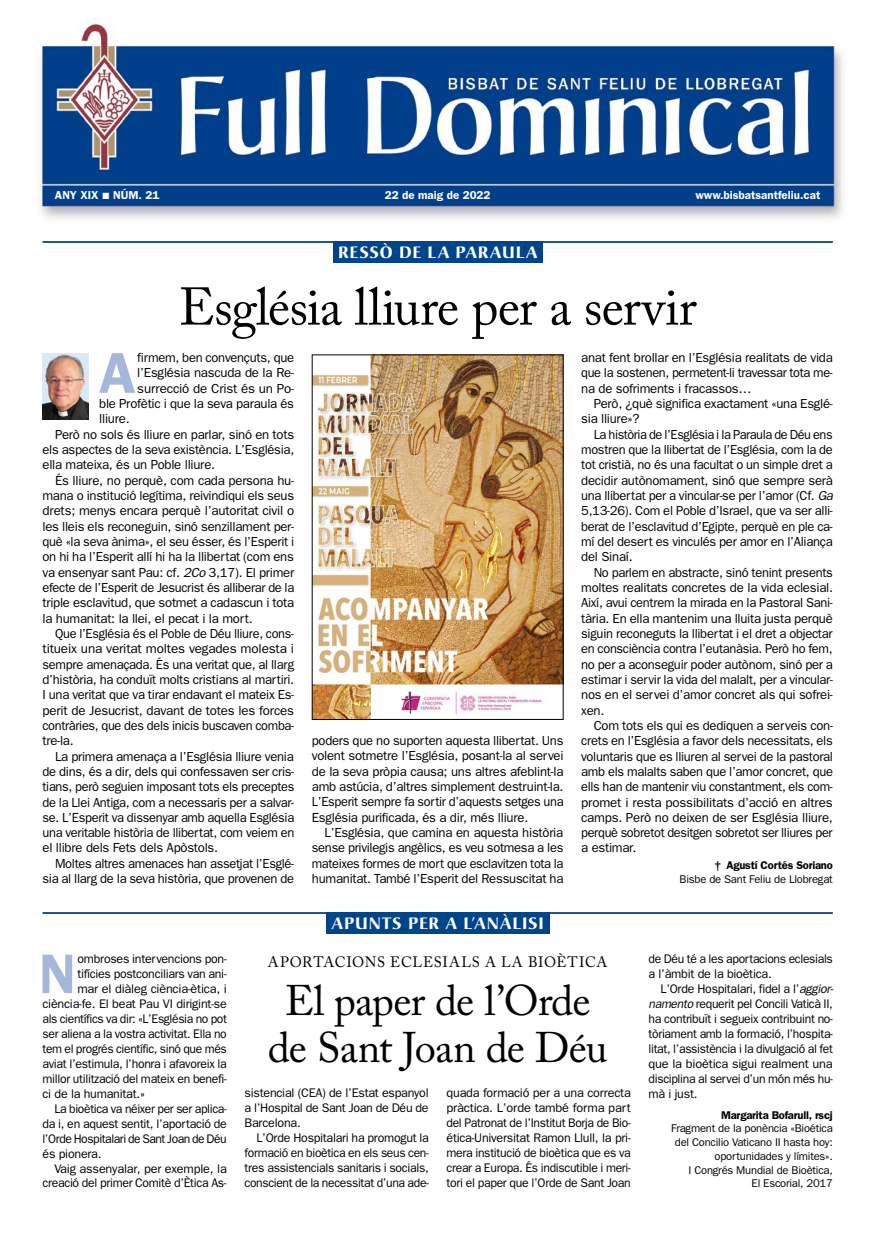
<style>
.page{position:relative;width:886px;height:1241px;background:#fff}
.page>*{position:absolute;margin:0;border:0;box-sizing:border-box;transform-origin:0 0}
.t1{font:600 57.75px "Franklin Gothic";color:#a5b8db}
.t2{font:600 56px "Franklin Gothic";color:#a5b8db}
.t3{font:52.5px "Adobe Caslon Pro";letter-spacing:-.015em;color:#000}
.t4{font:42.5px/47.5px "Adobe Caslon Pro";letter-spacing:-.02em;color:#000;text-align:center}
.t5{font:700 16.25px "Christiana";letter-spacing:.05em;color:#fff}
.t6{font:15px "Adobe Caslon Pro";letter-spacing:.045em;color:#000}
.t7{font:13.12px/15.2px "Franklin Gothic";letter-spacing:-.02em;color:#000;text-align:justify}
.t8{font:12.5px/15px "Franklin Gothic";letter-spacing:-.025em;color:#000;text-align:justify}
.t9{font:600 11.5px "Franklin Gothic";color:#fff}
.t10{font:11.25px/13.8px "Franklin Gothic";letter-spacing:-.02em;color:#000;text-align:right}
.t11{font:600 11.25px "Franklin Gothic";letter-spacing:-.02em;color:#000}
.s1{font-family:"European Pi Three";font-weight:400;font-size:9px}
.s2{font-style:italic}
</style>
<div class="page">
<img style="left:36px;top:21px;width:807px;height:198px">
<div style="left:333px;top:241px;width:209px;height:21px;background:#00448a"></div>
<hr style="left:43px;top:241px;width:790px;height:2px;background:#00448a">
<img style="left:43px;top:353px;width:46px;height:66px">
<div style="left:326px;top:912px;width:223px;height:21px;background:#00448a"></div>
<hr style="left:43px;top:912px;width:790px;height:1px;background:#00448a">
<img style="left:314px;top:356px;width:247px;height:361px">
<p class="t9" style="left:55px;top:188px;width:106px">ANY XIX <span class="s1">L</span> NÚM. 21</p>
<p class="t9" style="left:385px;top:188px;width:107px">22 de maig de 2022</p>
<p class="t9" style="left:695px;top:188px;width:127px">www.bisbatsantfeliu.cat</p>
<p class="t5" style="left:338px;top:241px;width:201px">RESSÒ DE LA PARAULA</p>
<h3 class="t3" style="left:179px;top:276px;width:519px">Església lliure per a servir</h3>
<h1 class="t1" style="left:99px;top:339px;width:38px">A</h1>
<p class="t7" style="left:137px;top:350px;width:158px">firmem, ben convençuts, que</p>
<p class="t7" style="left:137px;top:365px;width:158px">l’Església nascuda de la Re-</p>
<p class="t7" style="left:137px;top:380px;width:158px">surrecció de Crist és un Po-</p>
<p class="t7" style="left:99px;top:395px;width:196px">ble Profètic i que la seva paraula és</p>
<p class="t7" style="left:99px;top:411px;width:32px">lliure.</p>
<p class="t7" style="left:55px;top:426px;width:241px">Però no sols és lliure en parlar, sinó en tots</p>
<p class="t7" style="left:43px;top:441px;width:253px">els aspectes de la seva existència. L’Església,</p>
<p class="t7" style="left:43px;top:457px;width:174px">ella mateixa, és un Poble lliure.</p>
<p class="t7" style="left:55px;top:472px;width:241px">És lliure, no perquè, com cada persona hu-</p>
<p class="t7" style="left:43px;top:487px;width:253px">mana o institució legítima, reivindiqui els seus</p>
<p class="t7" style="left:43px;top:503px;width:253px">drets; menys encara perquè l’autoritat civil o</p>
<p class="t7" style="left:43px;top:518px;width:253px">les lleis els reconeguin, sinó senzillament per-</p>
<p class="t7" style="left:43px;top:533px;width:253px">què «la seva ànima», el seu ésser, és l’Esperit i</p>
<p class="t7" style="left:43px;top:549px;width:253px">on hi ha l’Esperit allí hi ha la llibertat (com ens</p>
<p class="t7" style="left:43px;top:564px;width:253px">va ensenyar sant Pau: cf. <span class="s2">2Co</span> 3,17). El primer</p>
<p class="t7" style="left:43px;top:579px;width:253px">efecte de l’Esperit de Jesucrist és alliberar de la</p>
<p class="t7" style="left:43px;top:595px;width:253px">triple esclavitud, que sotmet a cadascun i tota</p>
<p class="t7" style="left:43px;top:610px;width:212px">la humanitat: la llei, el pecat i la mort.</p>
<p class="t7" style="left:55px;top:625px;width:240px">Que l’Església és el Poble de Déu lliure, cons-</p>
<p class="t7" style="left:43px;top:640px;width:253px">titueix una veritat moltes vegades molesta i</p>
<p class="t7" style="left:43px;top:656px;width:253px">sempre amenaçada. És una veritat que, al llarg</p>
<p class="t7" style="left:43px;top:671px;width:253px">d’història, ha conduït molts cristians al martiri.</p>
<p class="t7" style="left:43px;top:686px;width:253px">I una veritat que va tirar endavant el mateix Es-</p>
<p class="t7" style="left:43px;top:702px;width:253px">perit de Jesucrist, davant de totes les forces</p>
<p class="t7" style="left:43px;top:717px;width:253px">contràries, que des dels inicis buscaven comba-</p>
<p class="t7" style="left:43px;top:732px;width:33px">tre-la.</p>
<p class="t7" style="left:55px;top:748px;width:240px">La primera amenaça a l’Església lliure venia</p>
<p class="t7" style="left:43px;top:763px;width:253px">de dins, és a dir, dels qui confessaven ser cris-</p>
<p class="t7" style="left:43px;top:778px;width:253px">tians, però seguien imposant tots els preceptes</p>
<p class="t7" style="left:43px;top:794px;width:253px">de la Llei Antiga, com a necessaris per a salvar-</p>
<p class="t7" style="left:43px;top:809px;width:253px">se. L’Esperit va dissenyar amb aquella Església</p>
<p class="t7" style="left:43px;top:824px;width:253px">una veritable història de llibertat, com veiem en</p>
<p class="t7" style="left:43px;top:840px;width:177px">el llibre dels Fets dels Apòstols.</p>
<p class="t7" style="left:55px;top:855px;width:241px">Moltes altres amenaces han assetjat l’Esglé-</p>
<p class="t7" style="left:43px;top:870px;width:253px">sia al llarg de la seva història, que provenen de</p>
<p class="t7" style="left:312px;top:732px;width:253px">poders que no suporten aquesta llibertat. Uns volent sotmetre l’Església, posant-la al servei de la seva pròpia causa; uns altres afeblint-la amb astúcia, d’altres simplement destruint-la.<br>L’Esperit sempre fa sortir d’aquests setges una Església purificada, és a dir, més lliure.</p>
<p class="t7" style="left:312px;top:824px;width:253px;text-indent:13px">L’Església, que camina en aquesta història sense privilegis angèlics, es veu sotmesa a les mateixes formes de mort que esclavitzen tota la humanitat. També l’Esperit del Ressuscitat ha</p>
<p class="t5" style="left:332px;top:912px;width:214px">APUNTS PER A L’ANÀLISI</p>
<p class="t7" style="left:581px;top:350px;width:253px">anat fent brollar en l’Església realitats de vida que la sostenen, permetent-li travessar tota me&shy;na de sofriments i fracassos…</p>
<p class="t7" style="left:581px;top:395px;width:253px;text-indent:12px">Però, ¿què significa exactament «una Esglé&shy;sia lliure»?</p>
<p class="t7" style="left:581px;top:426px;width:253px;text-indent:13px">La història de l’Església i la Paraula de Déu ens mostren que la llibertat de l’Església, com la de tot cristià, no és una facultat o un simple dret a decidir autònomament, sinó que sempre serà una llibertat per a vincular-se per l’amor (Cf. <span class="s2">Ga </span>5,13-26). Com el Poble d’Israel, que va ser alli&shy;berat de l’esclavitud d’Egipte, perquè en ple ca&shy;mí del desert es vinculés per amor en l’Aliança del Sinaí.</p>
<p class="t7" style="left:581px;top:564px;width:253px;text-indent:13px">No parlem en abstracte, sinó tenint presents moltes realitats concretes de la vida eclesial.<br>Així, avui centrem la mirada en la Pastoral Sani&shy;tària. En ella mantenim una lluita justa perquè siguin reconeguts la llibertat i el dret a objectar en consciència contra l’eutanàsia. Però ho fem, no per a aconseguir poder autònom, sinó per a estimar i servir la vida del malalt, per a vincular&shy;nos en el servei d’amor concret als qui sofrei&shy;xen.</p>
<p class="t7" style="left:581px;top:717px;width:253px;text-indent:13px">Com tots els qui es dediquen a serveis con&shy;crets en l’Església a favor dels necessitats, els voluntaris que es lliuren al servei de la pastoral amb els malalts saben que l’amor concret, que ells han de mantenir viu constantment, els com&shy;promet i resta possibilitats d’acció en altres camps. Però no deixen de ser Església lliure, perquè sobretot desitgen sobretot ser lliures per a estimar.</p>
<p class="t11" style="left:714px;top:858px;width:120px">† Agustí Cortés Soriano</p>
<p class="t10" style="left:680px;top:872px;width:155px">Bisbe de Sant Feliu de Llobregat</p>
<h2 class="t2" style="left:39px;top:940px;width:38px">N</h2>
<p class="t8" style="left:77px;top:951px;width:151px">ombroses intervencions pon-</p>
<p class="t8" style="left:77px;top:966px;width:151px">tifícies postconciliars van ani-</p>
<p class="t8" style="left:77px;top:980px;width:151px">mar el diàleg ciència-ètica, i</p>
<p class="t8" style="left:43px;top:995px;width:186px">ciència-fe. El beat Pau VI dirigint-se</p>
<p class="t8" style="left:43px;top:1010px;width:186px">als científics va dir: «L’Església no pot</p>
<p class="t8" style="left:43px;top:1025px;width:186px">ser aliena a la vostra activitat. Ella no</p>
<p class="t8" style="left:43px;top:1040px;width:186px">tem el progrés científic, sinó que més</p>
<p class="t8" style="left:43px;top:1055px;width:186px">aviat l’estimula, l’honra i afavoreix la</p>
<p class="t8" style="left:43px;top:1070px;width:186px">millor utilització del mateix en benefi-</p>
<p class="t8" style="left:43px;top:1085px;width:104px">ci de la humanitat.»</p>
<p class="t8" style="left:54px;top:1100px;width:174px">La bioètica va néixer per ser aplica-</p>
<p class="t8" style="left:43px;top:1115px;width:186px">da i, en aquest sentit, l’aportació de</p>
<p class="t8" style="left:43px;top:1130px;width:186px">l’Orde Hospitalari de Sant Joan de Déu</p>
<p class="t8" style="left:43px;top:1145px;width:61px">és pionera.</p>
<p class="t8" style="left:54px;top:1160px;width:174px">Vaig assenyalar, per exemple, la</p>
<p class="t8" style="left:43px;top:1175px;width:186px">creació del primer Comitè d’Ètica As-</p>
<p class="t6" style="left:268px;top:953px;width:341px">APORTACIONS ECLESIALS A LA BIOÈTICA</p>
<h3 class="t4" style="left:268px;top:976px;width:341px">El paper de l’Orde de Sant Joan de Déu</h3>
<p class="t8" style="left:244px;top:1085px;width:186px">sistencial (CEA) de l’Estat espanyol a l’Hospital de Sant Joan de Déu de Barcelona.</p>
<p class="t8" style="left:244px;top:1130px;width:186px;text-indent:12px">L’Orde Hospitalari ha promogut la formació en bioètica en els seus cen&shy;tres assistencials sanitaris i socials, conscient de la necessitat d’una ade-</p>
<p class="t8" style="left:446px;top:1085px;width:186px">quada formació per a una correcta pràctica. L’orde també forma part del Patronat de l’Institut Borja de Bio&shy;ética-Universitat Ramon Llull, la pri&shy;mera institució de bioètica que es va crear a Europa. És indiscutible i meri&shy;tori el paper que l’Orde de Sant Joan</p>
<p class="t8" style="left:648px;top:951px;width:186px">de Déu té a les aportacions eclesials a l’àmbit de la bioètica.</p>
<p class="t8" style="left:648px;top:980px;width:186px;text-indent:12px">L’Orde Hospitalari, fidel a l’<span class="s2">aggior&shy;namento</span> requerit pel Concili Vaticà II, ha contribuït i segueix contribuint no&shy;tòriament amb la formació, l’hospita&shy;litat, l’assistència i la divulgació al fet que la bioètica sigui realment una disciplina al servei d’un món més hu&shy;mà i just.</p>
<p class="t11" style="left:721px;top:1107px;width:113px">Margarita Bofarull, rscj</p>
<p class="t10" style="left:671px;top:1121px;width:163px">Fragment de la ponència «Bioética del Concilio Vaticano II hasta hoy: oportunidades y límites».<br>I Congrés Mundial de Bioètica,<br>El Escorial, 2017</p>
</div>
